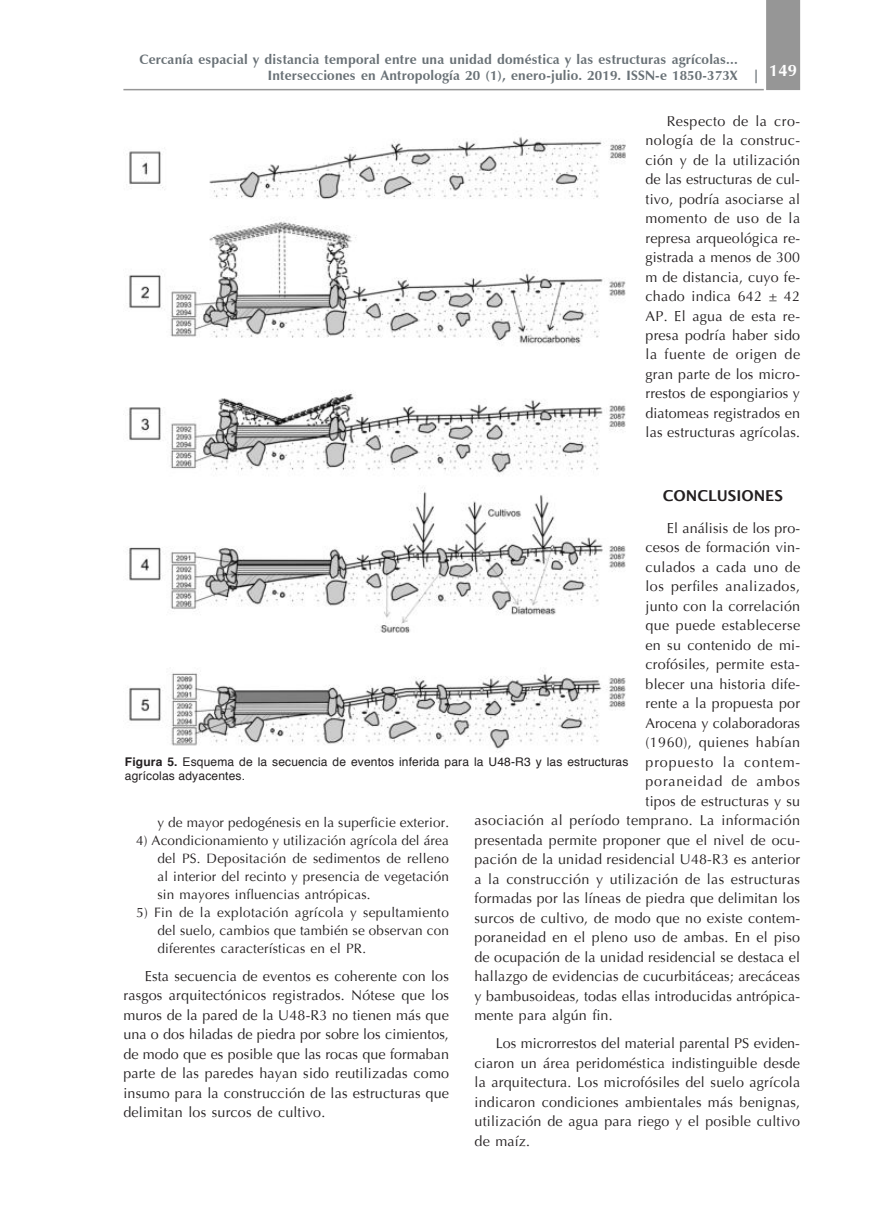
<style>
.page{position:relative;width:881px;height:1229px;background:#fff}
.page>*{position:absolute;margin:0;border:0;box-sizing:border-box;transform-origin:0 0}
.t1{font:700 16.5px "Zapf Humanist 601 BT";color:#fff}
.t2{font:600 15px "Lucida Sans";color:#231f20}
.t3{font:14.25px/19.5px "Optima";letter-spacing:.015em;color:#231f20;text-align:justify}
.t4{font:14.25px "Optima";letter-spacing:.035em;color:#231f20}
.t5{font:14.25px "Optima";letter-spacing:.06em;color:#231f20}
.t6{font:14.25px "Optima";letter-spacing:.055em;color:#231f20}
.t7{font:13.5px/18px "Optima";letter-spacing:.015em;color:#231f20;text-align:justify}
.t8{font:700 13.5px/16.5px "Zapf Humanist 601 BT";letter-spacing:.015em;color:#697176;text-align:right}
.t9{font:12px/14.4px "Helvetica";letter-spacing:.015em;color:#231f20}
.s1{font-weight:700}
</style>
<div class="page">
<hr style="left:123px;top:89px;width:640px;height:1px;background:#969696">
<div style="left:766px;top:0;width:33px;height:90px;background:#969696"></div>
<img style="left:126px;top:137px;width:500px;height:613px">
<p class="t8" style="left:140px;top:52px;width:599px">Cercanía espacial y distancia temporal entre una unidad doméstica y las estructuras agrícolas...<br>Intersecciones en Antropología 20 (1), enero-julio. 2019. ISSN-e 1850-373X</p>
<p class="t1" style="left:752px;top:63px;width:45px"><sub>|</sub> 149</p>
<p class="t3" style="left:645px;top:112px;width:156px;text-indent:21px">Respecto de la cro&shy;nología de la construc&shy;ción y de la utilización de las estructuras de cul&shy;tivo, podría asociarse al momento de uso de la represa arqueológica re&shy;gistrada a menos de 300 m de distancia, cuyo fe&shy;chado indica 642 ± 42<br>AP. El agua de esta re&shy;presa podría haber sido la fuente de origen de gran parte de los micro&shy;rrestos de espongiarios y diatomeas registrados en las estructuras agrícolas.</p>
<p class="t2" style="left:662px;top:489px;width:122px">CONCLUSIONES</p>
<p class="t3" style="left:666px;top:520px;width:135px">El análisis de los pro-</p>
<p class="t3" style="left:645px;top:539px;width:156px">cesos de formación vin-</p>
<p class="t3" style="left:645px;top:559px;width:156px">culados a cada uno de</p>
<p class="t4" style="left:645px;top:577px;width:156px">los perfiles analizados,</p>
<p class="t3" style="left:645px;top:598px;width:156px">junto con la correlación</p>
<p class="t3" style="left:645px;top:616px;width:156px">que puede establecerse</p>
<p class="t3" style="left:645px;top:637px;width:156px">en su contenido de mi-</p>
<p class="t3" style="left:645px;top:656px;width:156px">crofósiles, permite esta-</p>
<p class="t3" style="left:645px;top:676px;width:156px">blecer una historia dife-</p>
<p class="t3" style="left:645px;top:695px;width:156px">rente a la propuesta por</p>
<p class="t3" style="left:645px;top:715px;width:156px">Arocena y colaboradoras</p>
<p class="t3" style="left:645px;top:733px;width:156px">(1960), quienes habían</p>
<p class="t5" style="left:645px;top:756px;width:156px">propuesto la contem-</p>
<p class="t6" style="left:645px;top:775px;width:156px">poraneidad de ambos</p>
<p class="t3" style="left:645px;top:792px;width:156px">tipos de estructuras y su</p>
<p class="t3" style="left:474px;top:812px;width:327px">asociación al período temprano. La información</p>
<p class="t3" style="left:474px;top:830px;width:327px">presentada permite proponer que el nivel de ocu-</p>
<p class="t3" style="left:474px;top:850px;width:327px">pación de la unidad residencial U48-R3 es anterior</p>
<p class="t3" style="left:474px;top:870px;width:327px">a la construcción y utilización de las estructuras</p>
<p class="t3" style="left:474px;top:889px;width:327px">formadas por las líneas de piedra que delimitan los</p>
<p class="t3" style="left:474px;top:908px;width:327px">surcos de cultivo, de modo que no existe contem-</p>
<p class="t3" style="left:474px;top:929px;width:327px">poraneidad en el pleno uso de ambas. En el piso</p>
<p class="t3" style="left:474px;top:948px;width:327px">de ocupación de la unidad residencial se destaca el</p>
<p class="t3" style="left:474px;top:967px;width:327px">hallazgo de evidencias de cucurbitáceas; arecáceas</p>
<p class="t3" style="left:474px;top:987px;width:327px">y bambusoideas, todas ellas introducidas antrópica-</p>
<p class="t3" style="left:474px;top:1006px;width:140px">mente para algún fin.</p>
<p class="t3" style="left:474px;top:1034px;width:327px;text-indent:21px">Los microrrestos del material parental PS eviden&shy;ciaron un área peridoméstica indistinguible desde la arquitectura. Los microfósiles del suelo agrícola indicaron condiciones ambientales más benignas, utilización de agua para riego y el posible cultivo de maíz.</p>
<p class="t9" style="left:125px;top:754px;width:505px"><span class="s1">Figura 5.</span> Esquema de la secuencia de eventos inferida para la U48-R3 y las estructuras agrícolas adyacentes.</p>
<p class="t7" style="left:157px;top:813px;width:293px">y de mayor pedogénesis en la superficie exterior.</p>
<p class="t7" style="left:157px;top:831px;width:293px;text-indent:-21px">4) Acondicionamiento y utilización agrícola del área del PS. Depositación de sedimentos de relleno al interior del recinto y presencia de vegetación sin mayores influencias antrópicas.</p>
<p class="t7" style="left:157px;top:903px;width:293px;text-indent:-21px">5) Fin de la explotación agrícola y sepultamiento del suelo, cambios que también se observan con diferentes características en el PR.</p>
<p class="t3" style="left:123px;top:967px;width:327px;text-indent:21px">Esta secuencia de eventos es coherente con los rasgos arquitectónicos registrados. Nótese que los muros de la pared de la U48-R3 no tienen más que una o dos hiladas de piedra por sobre los cimientos, de modo que es posible que las rocas que formaban parte de las paredes hayan sido reutilizadas como insumo para la construcción de las estructuras que delimitan los surcos de cultivo.</p>
</div>
